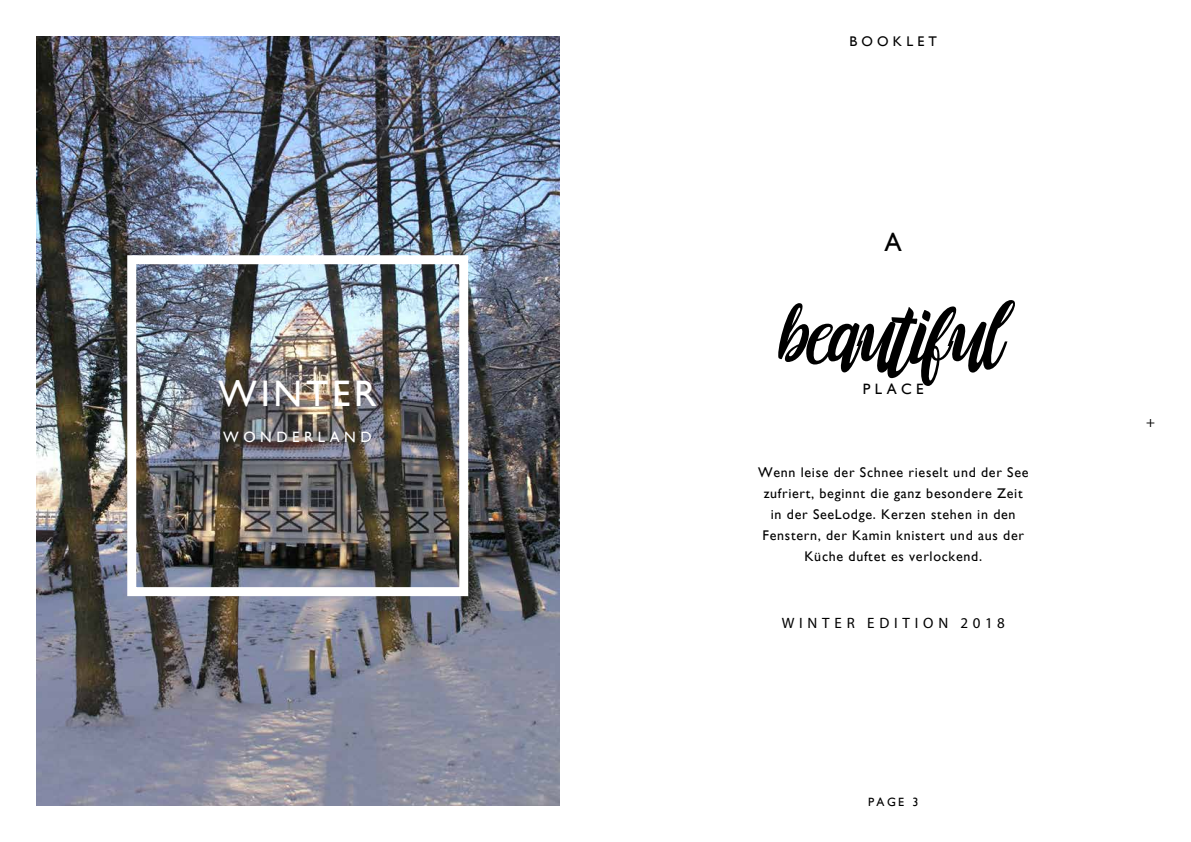
<style>
.page{position:relative;width:1191px;height:842px;background:#fff}
.page>*{position:absolute;margin:0;border:0;box-sizing:border-box;transform-origin:0 0}
.t1{font:72px "Fonjava";letter-spacing:-.025em;color:#000}
.t2{font:36.9px "Gill Sans";letter-spacing:.1em;color:#fff}
.t3{font:26px "Gill Sans";color:#000}
.t4{font:15px "Myriad Pro";letter-spacing:.32em;color:#000}
.t5{font:15px "Gill Sans";letter-spacing:.3em;color:#fff}
.t6{font:15px "Gill Sans";letter-spacing:.3em;color:#000}
.t7{font:14px/21px "Gill Sans";letter-spacing:.05em;color:#000;text-align:center}
.t8{font:14px "Gill Sans";letter-spacing:.3em;color:#000}
.t9{font:12px "Gill Sans";color:#000}
</style>
<div class="page">
<img style="left:36px;top:36px;width:523px;height:770px">
<div style="left:127px;top:255px;width:341px;height:341px;border:9px solid #fff"></div>
<h2 class="t2" style="left:218px;top:372px;width:159px">WINTER</h2>
<p class="t5" style="left:223px;top:428px;width:150px">WONDERLAND</p>
<p class="t8" style="left:849px;top:33px;width:89px">BOOKLET</p>
<h3 class="t3" style="left:884px;top:227px;width:19px">A</h3>
<h1 class="t1" style="left:780px;top:279px;width:226px">beautiful</h1>
<p class="t6" style="left:862px;top:380px;width:63px">PLACE</p>
<p class="t7" style="left:758px;top:462px;width:272px">Wenn leise der Schnee rieselt und der See zufriert, beginnt die ganz besondere Zeit in der SeeLodge. Kerzen stehen in den Fenstern, der Kamin knistert und aus der Küche duftet es verlockend.</p>
<p class="t4" style="left:781px;top:613px;width:225px">WINTER EDITION 2018</p>
<p class="t9" style="left:868px;top:795px;width:52px">PAGE 3</p>
<p class="t4" style="left:1146px;top:412px;width:10px">+</p>
</div>
